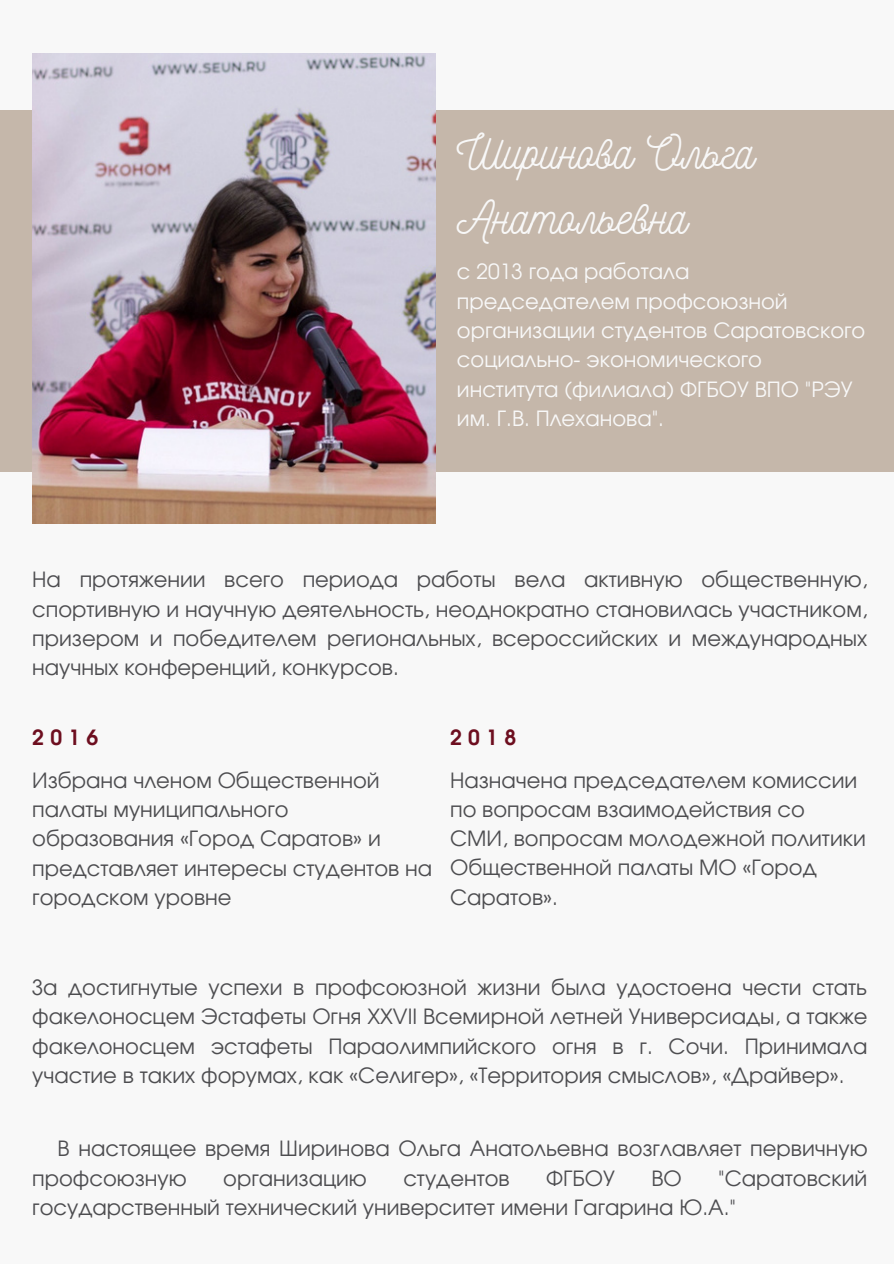
<style>
.page{position:relative;width:894px;height:1264px;background:#fff}
.page>*{position:absolute;margin:0;border:0;box-sizing:border-box;transform-origin:0 0}
.t1{font:46.95px/65.2px "Nickainley";color:#f8f8f8}
.t2{font:21px/29.2px "Evolventa";color:#4d4d50}
.t3{font:21px/29.2px "Evolventa";color:#f8f8f8}
.t4{font:700 21px "Evolventa";letter-spacing:.3em;color:#6d0e1f}
</style>
<div class="page">
<div style="left:0;top:0;width:893px;height:1263px;background:#f8f8f8"></div>
<div style="left:0;top:111px;width:893px;height:361px;background:#c5b7aa"></div>
<img style="left:32px;top:54px;width:403px;height:469px">
<h1 class="t1" style="left:457px;top:118px;width:299px">Ширинова Ольга<br>Анатольевна</h1>
<p class="t3" style="left:457px;top:258px;width:410px">с 2013 года работала председателем профсоюзной организации студентов Саратовского социально- экономического института (филиала) ФГБОУ ВПО "РЭУ им. Г.В. Плеханова".</p>
<p class="t2" style="left:32px;top:566px;width:836px;text-align:justify">На протяжении всего периода работы вела активную общественную, спортивную и научную деятельность, неоднократно становилась участником, призером и победителем региональных, всероссийских и международных научных конференций, конкурсов.</p>
<p class="t4" style="left:32px;top:728px;width:67px">2016</p>
<p class="t2" style="left:32px;top:767px;width:401px">Избрана членом Общественной палаты муниципального образования «Город Саратов» и представляет интересы студентов на городском уровне</p>
<p class="t4" style="left:450px;top:728px;width:67px">2018</p>
<p class="t2" style="left:450px;top:766px;width:417px">Назначена председателем комиссии по вопросам взаимодействия со<br>СМИ, вопросам молодежной политики<br>Общественной палаты МО «Город<br>Саратов».</p>
<p class="t2" style="left:32px;top:974px;width:836px;text-align:justify">За достигнутые успехи в профсоюзной жизни была удостоена чести стать факелоносцем Эстафеты Огня XXVII Всемирной летней Универсиады, а также факелоносцем эстафеты Параолимпийского огня в г. Сочи. Принимала участие в таких форумах, как «Селигер», «Территория смыслов», «Драйвер».</p>
<p class="t2" style="left:32px;top:1135px;width:836px;text-indent:25px">В настоящее время Ширинова Ольга Анатольевна возглавляет первичную профсоюзную</p>
<p class="t2" style="left:32px;top:1164px;width:836px;text-indent:685px">"Саратовский государственный технический университет имени Гагарина Ю.А."</p>
<p class="t2" style="left:223px;top:1164px;width:145px">организацию</p>
<p class="t2" style="left:403px;top:1164px;width:108px">студентов</p>
<p class="t2" style="left:546px;top:1164px;width:70px">ФГБОУ</p>
<p class="t2" style="left:651px;top:1164px;width:32px">ВО</p>
</div>
